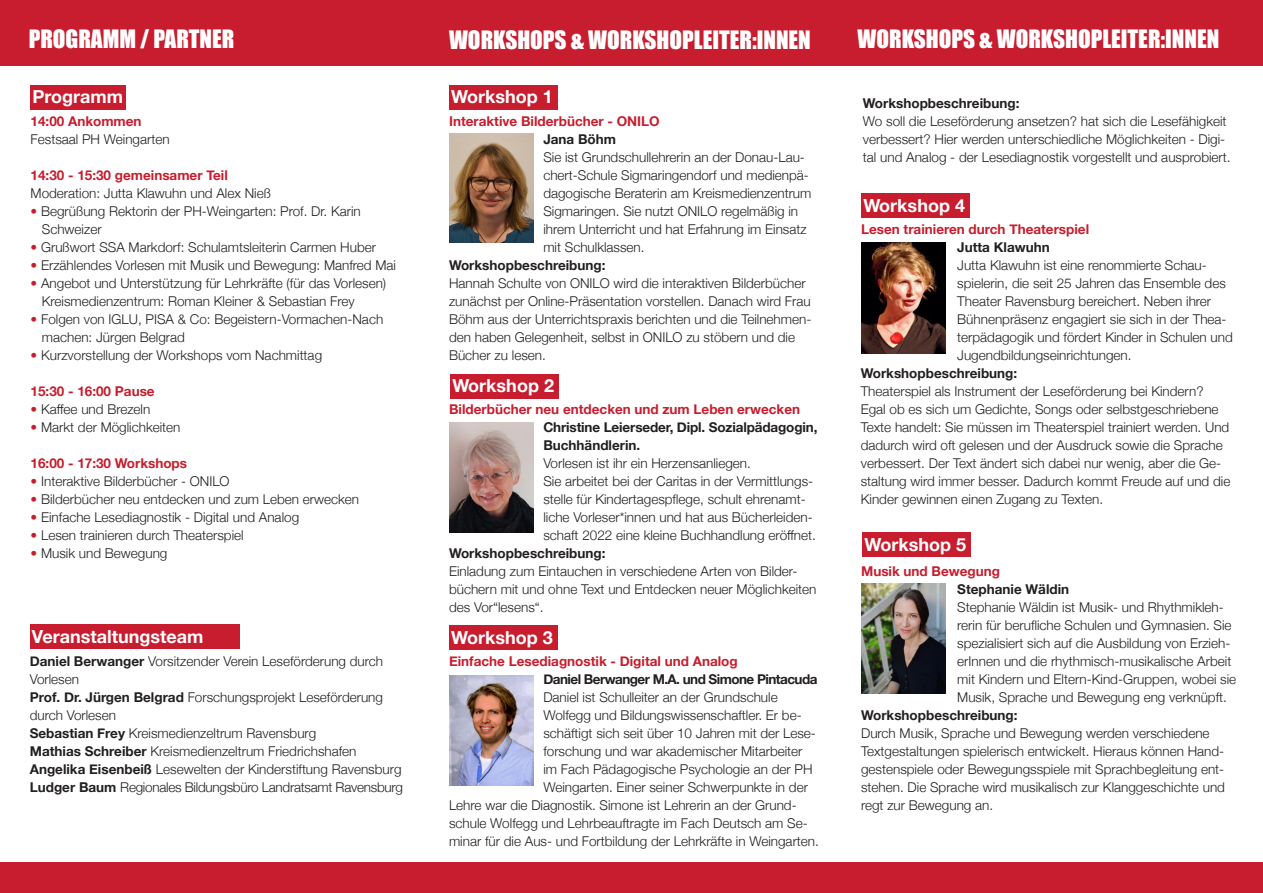
<style>
.page{position:relative;width:1263px;height:893px;background:#fff}
.page>*{position:absolute;margin:0;border:0;box-sizing:border-box;transform-origin:0 0}
.t1{font:23.25px "Impact";color:#fff}
.t2{font:700 18px "Helvetica Neue";color:#fff}
.t3{font:300 13.5px/18px "Helvetica Neue";color:#231f20}
.t4{font:700 13.5px "Helvetica Neue";color:#c71d2e}
.t5{font:700 13.5px/18px "Helvetica Neue";color:#231f20}
.t6{font:300 13.5px "Helvetica Neue";letter-spacing:-.02em;color:#231f20}
.t7{font:700 13.5px "Helvetica Neue";letter-spacing:-.04em;color:#231f20}
.s1{color:#c71d2e}
.s2{font-weight:700}
</style>
<div class="page">
<div style="left:0;top:0;width:1263px;height:66px;background:#c71d2e"></div>
<div style="left:0;top:862px;width:1263px;height:31px;background:#c71d2e"></div>
<div style="left:30px;top:85px;width:95px;height:24px;background:#c71d2e"></div>
<div style="left:30px;top:625px;width:209px;height:24px;background:#c71d2e"></div>
<div style="left:449px;top:85px;width:108px;height:24px;background:#c71d2e"></div>
<div style="left:450px;top:374px;width:108px;height:24px;background:#c71d2e"></div>
<div style="left:449px;top:626px;width:108px;height:24px;background:#c71d2e"></div>
<div style="left:862px;top:533px;width:109px;height:24px;background:#c71d2e"></div>
<div style="left:861px;top:194px;width:108px;height:24px;background:#c71d2e"></div>
<img style="left:449px;top:133px;width:85px;height:110px">
<img style="left:449px;top:422px;width:85px;height:110px">
<img style="left:450px;top:675px;width:83px;height:110px">
<img style="left:861px;top:584px;width:85px;height:109px">
<img style="left:861px;top:243px;width:85px;height:110px">
<p class="t1" style="left:29px;top:21px;width:207px">PROGRAMM / PARTNER</p>
<p class="t1" style="left:449px;top:21px;width:363px">WORKSHOPS &amp; WORKSHOPLEITER:INNEN</p>
<p class="t1" style="left:857px;top:21px;width:363px">WORKSHOPS &amp; WORKSHOPLEITER:INNEN</p>
<p class="t2" style="left:33px;top:83px;width:92px">Programm</p>
<p class="t4" style="left:31px;top:111px;width:112px">14:00 Ankommen</p>
<p class="t3" style="left:31px;top:129px;width:141px">Festsaal PH Weingarten</p>
<p class="t4" style="left:31px;top:165px;width:199px">14:30 - 15:30 gemeinsamer Teil</p>
<p class="t3" style="left:31px;top:183px;width:242px">Moderation: Jutta Klawuhn und Alex Nieß</p>
<p class="t3" style="left:42px;top:201px;width:320px;text-indent:-11px"><span class="s1">•</span> Begrüßung Rektorin der PH-Weingarten: Prof. Dr. Karin<br>Schweizer</p>
<p class="t3" style="left:31px;top:237px;width:347px"><span class="s1">•</span> Grußwort SSA Markdorf: Schulamtsleiterin Carmen Huber</p>
<p class="t3" style="left:31px;top:255px;width:367px"><span class="s1">•</span> Erzählendes Vorlesen mit Musik und Bewegung: Manfred Mai</p>
<p class="t3" style="left:42px;top:273px;width:346px;text-indent:-11px"><span class="s1">•</span> Angebot und Unterstützung für Lehrkräfte (für das Vorlesen)<br>Kreismedienzentrum: Roman Kleiner &amp; Sebastian Frey</p>
<p class="t3" style="left:31px;top:309px;width:354px"><span class="s1">•</span> Folgen von IGLU, PISA &amp; Co: Begeistern-Vormachen-Nach</p>
<p class="t3" style="left:42px;top:327px;width:145px">machen: Jürgen Belgrad</p>
<p class="t3" style="left:31px;top:345px;width:293px"><span class="s1">•</span> Kurzvorstellung der Workshops vom Nachmittag</p>
<p class="t4" style="left:31px;top:381px;width:126px">15:30 - 16:00 Pause</p>
<p class="t3" style="left:31px;top:399px;width:121px"><span class="s1">•</span> Kaffee und Brezeln</p>
<p class="t3" style="left:31px;top:417px;width:151px"><span class="s1">•</span> Markt der Möglichkeiten</p>
<p class="t4" style="left:31px;top:453px;width:158px">16:00 - 17:30 Workshops</p>
<p class="t3" style="left:31px;top:471px;width:201px"><span class="s1">•</span> Interaktive Bilderbücher - ONILO</p>
<p class="t3" style="left:31px;top:489px;width:330px"><span class="s1">•</span> Bilderbücher neu entdecken und zum Leben erwecken</p>
<p class="t3" style="left:31px;top:507px;width:270px"><span class="s1">•</span> Einfache Lesediagnostik - Digital und Analog</p>
<p class="t3" style="left:31px;top:525px;width:215px"><span class="s1">•</span> Lesen trainieren durch Theaterspiel</p>
<p class="t3" style="left:31px;top:543px;width:138px"><span class="s1">•</span> Musik und Bewegung</p>
<p class="t2" style="left:32px;top:622px;width:173px">Veranstaltungsteam</p>
<p class="t3" style="left:30px;top:651px;width:355px"><span class="s2">Daniel Berwanger</span> Vorsitzender Verein Leseförderung durch<br>Vorlesen</p>
<p class="t3" style="left:30px;top:687px;width:355px"><span class="s2">Prof. Dr. Jürgen Belgrad</span> Forschungsprojekt Leseförderung durch Vorlesen</p>
<p class="t3" style="left:30px;top:723px;width:288px"><span class="s2">Sebastian Frey</span> Kreismedienzeltrum Ravensburg</p>
<p class="t3" style="left:30px;top:741px;width:328px"><span class="s2">Mathias Schreiber</span> Kreismedienzeltrum Friedrichshafen</p>
<p class="t3" style="left:30px;top:759px;width:373px"><span class="s2">Angelika Eisenbeiß</span> Lesewelten der Kinderstiftung Ravensburg</p>
<p class="t6" style="left:30px;top:776px;width:375px"><span class="s2">Ludger Baum</span> Regionales Bildungsbüro Landratsamt Ravensburg</p>
<p class="t2" style="left:451px;top:83px;width:103px">Workshop 1</p>
<p class="t4" style="left:449px;top:111px;width:212px">Interaktive Bilderbücher - ONILO</p>
<p class="t5" style="left:543px;top:131px;width:74px">Jana Böhm</p>
<p class="t3" style="left:543px;top:147px;width:270px">Sie ist Grundschullehrerin an der Donau-Lau&shy;chert-Schule Sigmaringendorf und medienpä&shy;dagogische Beraterin am Kreismedienzentrum Sigmaringen. Sie nutzt ONILO regelmäßig in ihrem Unterricht und hat Erfahrung im Einsatz mit Schulklassen.</p>
<p class="t5" style="left:449px;top:257px;width:158px">Workshopbeschreibung:</p>
<p class="t3" style="left:449px;top:273px;width:364px">Hannah Schulte von ONILO wird die interaktiven Bilderbücher zunächst per Online-Präsentation vorstellen. Danach wird Frau Böhm aus der Unterrichtspraxis berichten und die Teilnehmen&shy;den haben Gelegenheit, selbst in ONILO zu stöbern und die Bücher zu lesen.</p>
<p class="t2" style="left:452px;top:372px;width:103px">Workshop 2</p>
<p class="t4" style="left:449px;top:399px;width:353px">Bilderbücher neu entdecken und zum Leben erwecken</p>
<p class="t5" style="left:543px;top:419px;width:276px">Christine Leierseder, Dipl. Sozialpädagogin,<br>Buchhändlerin.</p>
<p class="t3" style="left:543px;top:453px;width:209px">Vorlesen ist ihr ein Herzensanliegen.</p>
<p class="t3" style="left:543px;top:471px;width:274px">Sie arbeitet bei der Caritas in der Vermittlungs&shy;stelle für Kindertagespflege, schult ehrenamt&shy;liche Vorleser*innen und hat aus Bücherleiden&shy;schaft 2022 eine kleine Buchhandlung eröffnet.</p>
<p class="t5" style="left:449px;top:545px;width:158px">Workshopbeschreibung:</p>
<p class="t3" style="left:449px;top:561px;width:369px">Einladung zum Eintauchen in verschiedene Arten von Bilder&shy;büchern mit und ohne Text und Entdecken neuer Möglichkeiten des Vor“lesens“.</p>
<p class="t2" style="left:451px;top:623px;width:103px">Workshop 3</p>
<p class="t4" style="left:449px;top:651px;width:290px">Einfache Lesediagnostik - Digital und Analog</p>
<p class="t7" style="left:543px;top:669px;width:276px">Daniel Berwanger M.A. und Simone Pintacuda</p>
<p class="t3" style="left:543px;top:687px;width:274px">Daniel ist Schulleiter an der Grundschule Wolfegg und Bildungswissenschaftler. Er be&shy;schäftigt sich seit über 10 Jahren mit der Lese&shy;forschung und war akademischer Mitarbeiter im Fach Pädagogische Psychologie an der PH Weingarten. Einer seiner Schwerpunkte in der</p>
<p class="t3" style="left:449px;top:795px;width:371px">Lehre war die Diagnostik. Simone ist Lehrerin an der Grund&shy;schule Wolfegg und Lehrbeauftragte im Fach Deutsch am Se&shy;minar für die Aus- und Fortbildung der Lehrkräfte in Weingarten.</p>
<p class="t5" style="left:863px;top:95px;width:158px">Workshopbeschreibung:</p>
<p class="t3" style="left:863px;top:111px;width:369px">Wo soll die Leseförderung ansetzen? hat sich die Lesefähigkeit verbessert? Hier werden unterschiedliche Möglichkeiten - Digi&shy;tal und Analog - der Lesediagnostik vorgestellt und ausprobiert.</p>
<p class="t2" style="left:863px;top:191px;width:103px">Workshop 4</p>
<p class="t4" style="left:861px;top:219px;width:229px">Lesen trainieren durch Theaterspiel</p>
<p class="t5" style="left:957px;top:239px;width:94px">Jutta Klawuhn</p>
<p class="t3" style="left:957px;top:255px;width:277px">Jutta Klawuhn ist eine renommierte Schau&shy;spielerin, die seit 25 Jahren das Ensemble des Theater Ravensburg bereichert. Neben ihrer Bühnenpräsenz engagiert sie sich in der Thea&shy;terpädagogik und fördert Kinder in Schulen und Jugendbildungseinrichtungen.</p>
<p class="t5" style="left:861px;top:365px;width:158px">Workshopbeschreibung:</p>
<p class="t3" style="left:861px;top:381px;width:344px">Theaterspiel als Instrument der Leseförderung bei Kindern?</p>
<p class="t3" style="left:861px;top:399px;width:371px">Egal ob es sich um Gedichte, Songs oder selbstgeschriebene Texte handelt: Sie müssen im Theaterspiel trainiert werden. Und dadurch wird oft gelesen und der Ausdruck sowie die Sprache verbessert. Der Text ändert sich dabei nur wenig, aber die Ge&shy;staltung wird immer besser. Dadurch kommt Freude auf und die Kinder gewinnen einen Zugang zu Texten.</p>
<p class="t2" style="left:864px;top:530px;width:103px">Workshop 5</p>
<p class="t4" style="left:861px;top:561px;width:140px">Musik und Bewegung</p>
<p class="t5" style="left:957px;top:581px;width:113px">Stephanie Wäldin</p>
<p class="t3" style="left:957px;top:597px;width:281px">Stephanie Wäldin ist Musik- und Rhythmikleh&shy;rerin für berufliche Schulen und Gymnasien. Sie spezialisiert sich auf die Ausbildung von Erzieh&shy;erInnen und die rhythmisch-musikalische Arbeit mit Kindern und Eltern-Kind-Gruppen, wobei sie Musik, Sprache und Bewegung eng verknüpft.</p>
<p class="t5" style="left:861px;top:707px;width:158px">Workshopbeschreibung:</p>
<p class="t3" style="left:861px;top:723px;width:365px">Durch Musik, Sprache und Bewegung werden verschiedene Textgestaltungen spielerisch entwickelt. Hieraus können Hand&shy;gestenspiele oder Bewegungsspiele mit Sprachbegleitung ent&shy;stehen. Die Sprache wird musikalisch zur Klanggeschichte und regt zur Bewegung an.</p>
</div>
